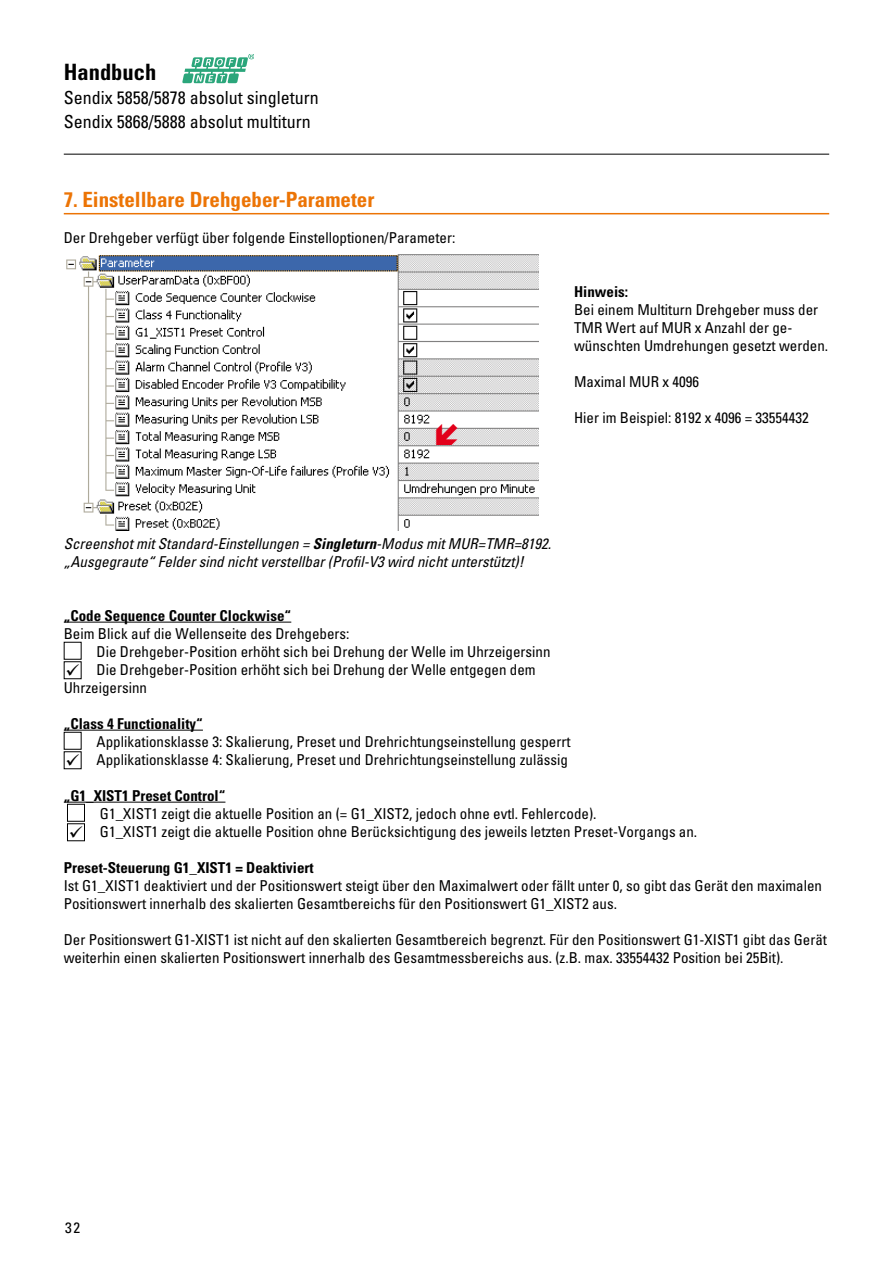
<style>
.page{position:relative;width:893px;height:1263px;background:#fff}
.page>*{position:absolute;margin:0;border:0;box-sizing:border-box;transform-origin:0 0}
.t1{font:700 condensed 22.5px "Univers LT Std";color:#000}
.t2{font:700 condensed 21px "Univers LT Std";color:#ec7405}
.t3{font:condensed 18px/24px "Univers LT Std";color:#000}
.t4{font:condensed 15px/18px "Univers LT Std";color:#000}
.t5{font:italic condensed 15px/18px "Univers LT Std";color:#000}
.t6{font:700 condensed 15px "Univers LT Std";color:#000}
.s1{font-weight:700}
</style>
<div class="page">
<hr style="left:64px;top:154px;width:765px;height:1px;background:#000">
<svg style="left:182px;top:54px;width:71px;height:29px"></svg>
<hr style="left:64px;top:213px;width:765px;height:1px;background:#ec7405">
<hr style="left:64px;top:622px;width:227px;height:1px;background:#000">
<hr style="left:64px;top:730px;width:139px;height:1px;background:#000">
<hr style="left:64px;top:802px;width:161px;height:1px;background:#000">
<img style="left:66px;top:254px;width:472px;height:277px">
<div style="left:64px;top:732px;width:18px;height:18px;border:1px solid #000"></div>
<div style="left:67px;top:804px;width:18px;height:18px;border:1px solid #000"></div>
<div style="left:67px;top:823px;width:18px;height:18px;border:1px solid #000"></div>
<svg style="left:436px;top:424px;width:21px;height:21px"></svg>
<h1 class="t1" style="left:64px;top:58px;width:94px">Handbuch</h1>
<p class="t3" style="left:64px;top:85px;width:256px">Sendix 5858/5878 absolut singleturn<br>Sendix 5868/5888 absolut multiturn</p>
<h2 class="t2" style="left:64px;top:186px;width:312px">7. Einstellbare Drehgeber-Parameter</h2>
<p class="t4" style="left:64px;top:228px;width:393px">Der Drehgeber verfügt über folgende Einstelloptionen/Parameter:</p>
<p class="t6" style="left:574px;top:282px;width:56px">Hinweis:</p>
<p class="t4" style="left:574px;top:300px;width:256px">Bei einem Multiturn Drehgeber muss der<br>TMR Wert auf MUR x Anzahl der ge&shy;wünschten Umdrehungen gesetzt werden.</p>
<p class="t4" style="left:574px;top:372px;width:126px">Maximal MUR x 4096</p>
<p class="t4" style="left:574px;top:408px;width:236px">Hier im Beispiel: 8192 x 4096 = 33554432</p>
<p class="t5" style="left:64px;top:534px;width:489px">Screenshot mit Standard-Einstellungen = <span class="s1">Singleturn</span>-Modus mit MUR=TMR=8192. „Ausgegraute“ Felder sind nicht verstellbar (Profil-V3 wird nicht unterstützt)!</p>
<p class="t6" style="left:64px;top:606px;width:229px">„Code Sequence Counter Clockwise“</p>
<p class="t4" style="left:97px;top:624px;width:456px;text-indent:-33px">Beim Blick auf die Wellenseite des Drehgebers:<br>Die Drehgeber-Position erhöht sich bei Drehung der Welle im Uhrzeigersinn</p>
<p class="t4" style="left:64px;top:660px;width:473px">✓ Die Drehgeber-Position erhöht sich bei Drehung der Welle entgegen dem<br>Uhrzeigersinn</p>
<p class="t6" style="left:64px;top:714px;width:141px">„Class 4 Functionality“</p>
<p class="t4" style="left:97px;top:732px;width:476px">Applikationsklasse 3: Skalierung, Preset und Drehrichtungseinstellung gesperrt</p>
<p class="t4" style="left:65px;top:750px;width:504px">✓ Applikationsklasse 4: Skalierung, Preset und Drehrichtungseinstellung zulässig</p>
<p class="t6" style="left:64px;top:786px;width:163px">„G1_XIST1 Preset Control“</p>
<p class="t4" style="left:100px;top:804px;width:498px">G1_XIST1 zeigt die aktuelle Position an (= G1_XIST2, jedoch ohne evtl. Fehlercode).</p>
<p class="t4" style="left:69px;top:822px;width:630px">✓ G1_XIST1 zeigt die aktuelle Position ohne Berücksichtigung des jeweils letzten Preset-Vorgangs an.</p>
<p class="t6" style="left:64px;top:858px;width:251px">Preset-Steuerung G1_XIST1 = Deaktiviert</p>
<p class="t4" style="left:64px;top:876px;width:760px">Ist G1_XIST1 deaktiviert und der Positionswert steigt über den Maximalwert oder fällt unter 0, so gibt das Gerät den maximalen<br>Positionswert innerhalb des skalierten Gesamtbereichs für den Positionswert G1_XIST2 aus.</p>
<p class="t4" style="left:64px;top:930px;width:765px">Der Positionswert G1-XIST1 ist nicht auf den skalierten Gesamtbereich begrenzt. Für den Positionswert G1-XIST1 gibt das Gerät weiterhin einen skalierten Positionswert innerhalb des Gesamtmessbereichs aus. (z.B. max. 33554432 Position bei 25Bit).</p>
<p class="t4" style="left:65px;top:1218px;width:16px">32</p>
</div>
